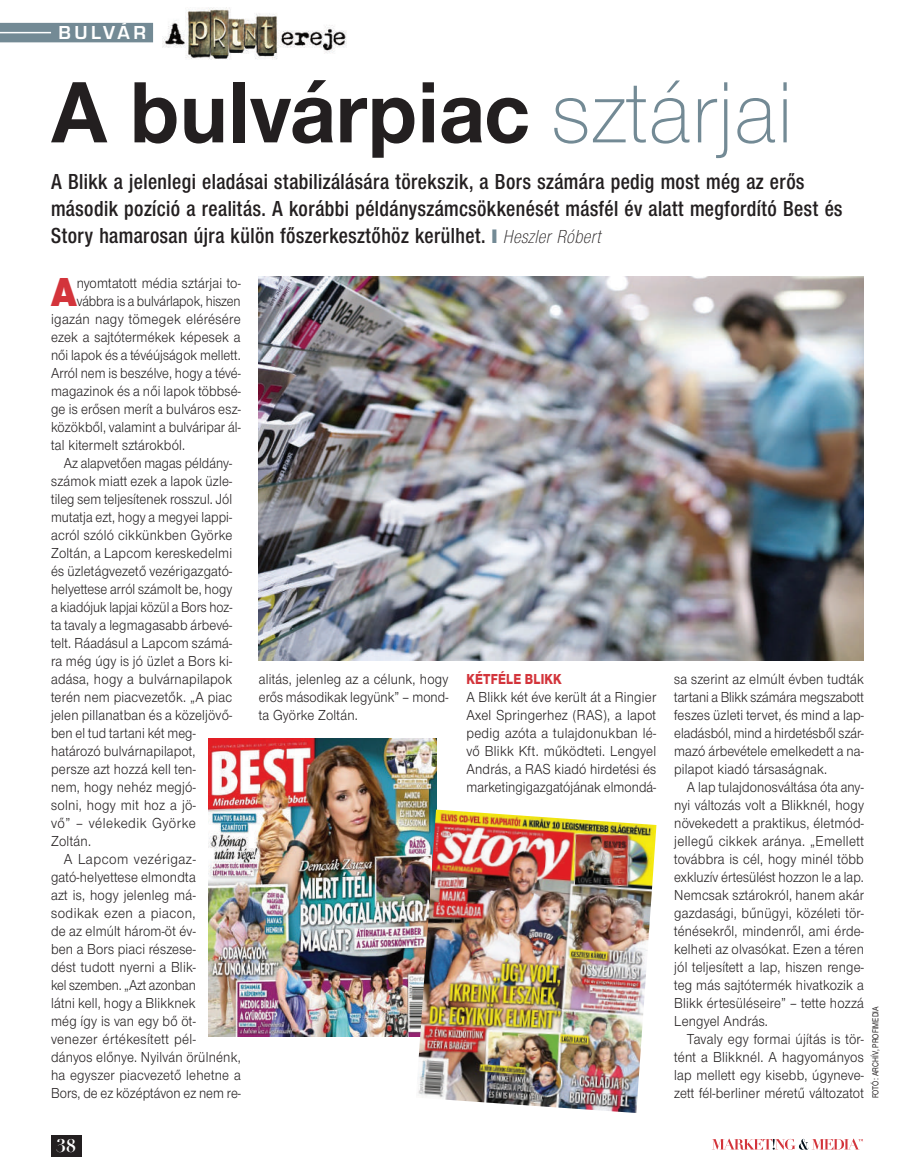
<style>
.page{position:relative;width:915px;height:1174px;background:#fff}
.page>*{position:absolute;margin:0;border:0;box-sizing:border-box;transform-origin:0 0}
.t1{font:90px "Nimbus Sans Nov Bol";letter-spacing:.005em;color:#231f20;scale:.95 1}
.t2{font:42px "Nimbus Sans Nov Bla";color:#d3343b;scale:.9 1}
.t3{font:22.5px/27px "Nimbus Sans Nov Cd Sem";letter-spacing:.02em;color:#231f20;scale:.95 1}
.t4{font:19.5px "Eurostile Bol";letter-spacing:.18em;color:#fff}
.t5{font:700 18px "Didot OT";color:#fff}
.t6{font:15px/18px "Nimbus Sans Nov";letter-spacing:.015em;color:#231f20;text-align:justify;scale:.9 1}
.t7{font:15px/18px "Nimbus Sans Nov";letter-spacing:.015em;color:#231f20;text-align:justify;scale:.89 1}
.t8{font:15px/18px "Nimbus Sans Nov";letter-spacing:.015em;color:#231f20;text-align:justify;scale:.91 1}
.t9{font:15px "Nimbus Sans Nov";letter-spacing:.015em;color:#231f20;scale:.88 1}
.t10{font:15px "Nimbus Sans Nov";letter-spacing:-.005em;color:#231f20;scale:.88 1}
.t11{font:15px "Nimbus Sans Nov";letter-spacing:.035em;color:#231f20;scale:.92 1}
.t12{font:15px "Nimbus Sans Nov";letter-spacing:.04em;color:#231f20;scale:.92 1}
.t13{font:15px "Nimbus Sans Nov Hea";letter-spacing:.015em;color:#d3343b;scale:.82 1}
.t14{font:9px "Nimbus Sans Nov Med";letter-spacing:.005em;color:#231f20;scale:.8 1}
.s1{font-family:"Nimbus Sans Nov Lig";color:#738a95}
.s2{color:#738a95}
.s3{font-family:"Nimbus Sans Nov Cd Lig";font-style:italic;font-size:19.5px}
</style>
<div class="page">
<div style="left:51px;top:1135px;width:30px;height:22px;background:#231f20"></div>
<svg style="left:712px;top:1138px;width:150px;height:11px"></svg>
<div style="left:0;top:23px;width:153px;height:19px;background:#738a95"></div>
<hr style="left:0;top:32px;width:51px;height:1px;background:#fff">
<img style="left:208px;top:738px;width:228px;height:298px">
<img style="left:416px;top:809px;width:240px;height:304px">
<img style="left:258px;top:276px;width:605px;height:385px">
<img style="left:162px;top:7px;width:185px;height:53px">
<h3 class="t4" style="left:58px;top:22px;width:89px">BULVÁR</h3>
<h1 class="t1" style="left:51px;top:59px;width:782px">A bulvárpiac <span class="s1">sztárjai</span></h1>
<p class="t3" style="left:51px;top:168px;width:834px">A Blikk a jelenlegi eladásai stabilizálására törekszik, a Bors számára pedig most még az erős második pozíció a realitás. A korábbi példányszámcsökkenését másfél év alatt megfordító Best és<br>Story hamarosan újra külön főszerkesztőhöz kerülhet. <span class="s2">❙</span> <span class="s3">Heszler Róbert</span></p>
<h2 class="t2" style="left:51px;top:267px;width:30px">A</h2>
<p class="t6" style="left:77px;top:274px;width:183px">nyomtatott média sztárjai to-</p>
<p class="t10" style="left:77px;top:293px;width:187px">vábbra is a bulvárlapok, hiszen</p>
<p class="t8" style="left:51px;top:310px;width:210px">igazán nagy tömegek elérésére</p>
<p class="t6" style="left:51px;top:328px;width:212px">ezek a sajtótermékek képesek a</p>
<p class="t7" style="left:51px;top:346px;width:214px">női lapok és a tévéújságok mellett.</p>
<p class="t7" style="left:51px;top:364px;width:214px">Arról nem is beszélve, hogy a tévé-</p>
<p class="t6" style="left:51px;top:382px;width:212px">magazinok és a női lapok többsé-</p>
<p class="t6" style="left:51px;top:400px;width:212px">ge is erősen merít a bulváros esz-</p>
<p class="t7" style="left:51px;top:418px;width:214px">közökből, valamint a bulváripar ál-</p>
<p class="t6" style="left:51px;top:436px;width:150px">tal kitermelt sztárokból.</p>
<p class="t9" style="left:64px;top:455px;width:193px">Az alapvetően magas példány-</p>
<p class="t6" style="left:51px;top:472px;width:203px">számok miatt ezek a lapok üzle-</p>
<p class="t7" style="left:51px;top:490px;width:205px">tileg sem teljesítenek rosszul. Jól</p>
<p class="t7" style="left:51px;top:508px;width:205px">mutatja ezt, hogy a megyei lappi-</p>
<p class="t6" style="left:51px;top:526px;width:203px">acról szóló cikkünkben Györke</p>
<p class="t6" style="left:51px;top:544px;width:203px">Zoltán, a Lapcom kereskedelmi</p>
<p class="t6" style="left:51px;top:562px;width:203px">és üzletágvezető vezérigazgató-</p>
<p class="t7" style="left:51px;top:580px;width:205px">helyettese arról számolt be, hogy</p>
<p class="t9" style="left:51px;top:599px;width:207px">a kiadójuk lapjai közül a Bors hoz-</p>
<p class="t7" style="left:51px;top:616px;width:205px">ta tavaly a legmagasabb árbevé-</p>
<p class="t6" style="left:51px;top:634px;width:203px">telt. Ráadásul a Lapcom számá-</p>
<p class="t6" style="left:51px;top:652px;width:203px">ra még úgy is jó üzlet a Bors ki-</p>
<p class="t6" style="left:51px;top:670px;width:203px">adása, hogy a bulvárnapilapok</p>
<p class="t6" style="left:51px;top:688px;width:203px">terén nem piacvezetők. „A piac</p>
<p class="t6" style="left:51px;top:706px;width:203px">jelen pillanatban és a közeljövő-</p>
<p class="t7" style="left:51px;top:724px;width:164px">ben el tud tartani két meg-</p>
<p class="t7" style="left:51px;top:742px;width:164px">határozó bulvárnapilapot,</p>
<p class="t6" style="left:51px;top:760px;width:162px">persze azt hozzá kell ten-</p>
<p class="t6" style="left:51px;top:778px;width:162px">nem, hogy nehéz megjó-</p>
<p class="t6" style="left:51px;top:796px;width:162px">solni, hogy mit hoz a jö-</p>
<p class="t11" style="left:51px;top:815px;width:159px">vő” – vélekedik Györke</p>
<p class="t6" style="left:51px;top:832px;width:46px">Zoltán.</p>
<p class="t12" style="left:64px;top:851px;width:145px">A Lapcom vezérigaz-</p>
<p class="t6" style="left:51px;top:868px;width:162px">gató-helyettese elmondta</p>
<p class="t6" style="left:51px;top:886px;width:162px">azt is, hogy jelenleg má-</p>
<p class="t11" style="left:51px;top:905px;width:159px">sodikak ezen a piacon,</p>
<p class="t6" style="left:51px;top:922px;width:162px">de az elmúlt három-öt év-</p>
<p class="t6" style="left:51px;top:940px;width:162px">ben a Bors piaci részese-</p>
<p class="t6" style="left:51px;top:958px;width:162px">dést tudott nyerni a Blik-</p>
<p class="t10" style="left:51px;top:977px;width:166px">kel szemben. „Azt azonban</p>
<p class="t6" style="left:51px;top:994px;width:162px">látni kell, hogy a Blikknek</p>
<p class="t6" style="left:51px;top:1012px;width:162px">még így is van egy bő öt-</p>
<p class="t8" style="left:51px;top:1030px;width:160px">venezer értékesített pél-</p>
<p class="t6" style="left:51px;top:1048px;width:212px">dányos előnye. Nyilván örülnénk,</p>
<p class="t6" style="left:51px;top:1066px;width:212px">ha egyszer piacvezető lehetne a</p>
<p class="t7" style="left:51px;top:1084px;width:214px">Bors, de ez középtávon ez nem re-</p>
<p class="t5" style="left:56px;top:1134px;width:22px">38</p>
<p class="t6" style="left:259px;top:670px;width:212px">alitás, jelenleg az a célunk, hogy erős másodikak legyünk” – mond&shy;ta Györke Zoltán.</p>
<p class="t13" style="left:466px;top:670px;width:107px">Kétféle Blikk</p>
<p class="t6" style="left:466px;top:688px;width:212px">A Blikk két éve került át a Ringier Axel Springerhez (RAS), a lapot pedig azóta a tulajdonukban lé&shy;vő Blikk Kft. működteti. Lengyel András, a RAS kiadó hirdetési és marketingigazgatójának elmondá-</p>
<p class="t6" style="left:674px;top:670px;width:212px">sa szerint az elmúlt évben tudták tartani a Blikk számára megszabott feszes üzleti tervet, és mind a lap&shy;eladásból, mind a hirdetésből szár&shy;mazó árbevétele emelkedett a na&shy;pilapot kiadó társaságnak.</p>
<p class="t7" style="left:674px;top:778px;width:215px;text-indent:13px">A lap tulajdonosváltása óta an - nyi változás volt a Blikknél, hogy növekedett a praktikus, életmód&shy;jellegű cikkek aránya. „Emellett továbbra is cél, hogy minél több exkluzív értesülést hozzon le a lap.<br>Nemcsak sztárokról, hanem akár gazdasági, bűnügyi, közéleti tör&shy;ténésekről, mindenről, ami érde&shy;kelheti az olvasókat. Ezen a téren jól teljesített a lap, hiszen renge&shy;teg más sajtótermék hivatkozik a Blikk értesüléseire” – tette hozzá Lengyel András.</p>
<p class="t8" style="left:674px;top:1030px;width:210px;text-indent:13px">Tavaly egy formai újítás is tör&shy;tént a Blikknél. A hagyományos lap mellett egy kisebb, úgyneve&shy;zett fél-berliner méretű változatot</p>
<p class="t14" style="left:869px;top:1098px;width:117px;rotate:-90deg">FOTÓ: ARCHÍV, profimedia</p>
</div>
